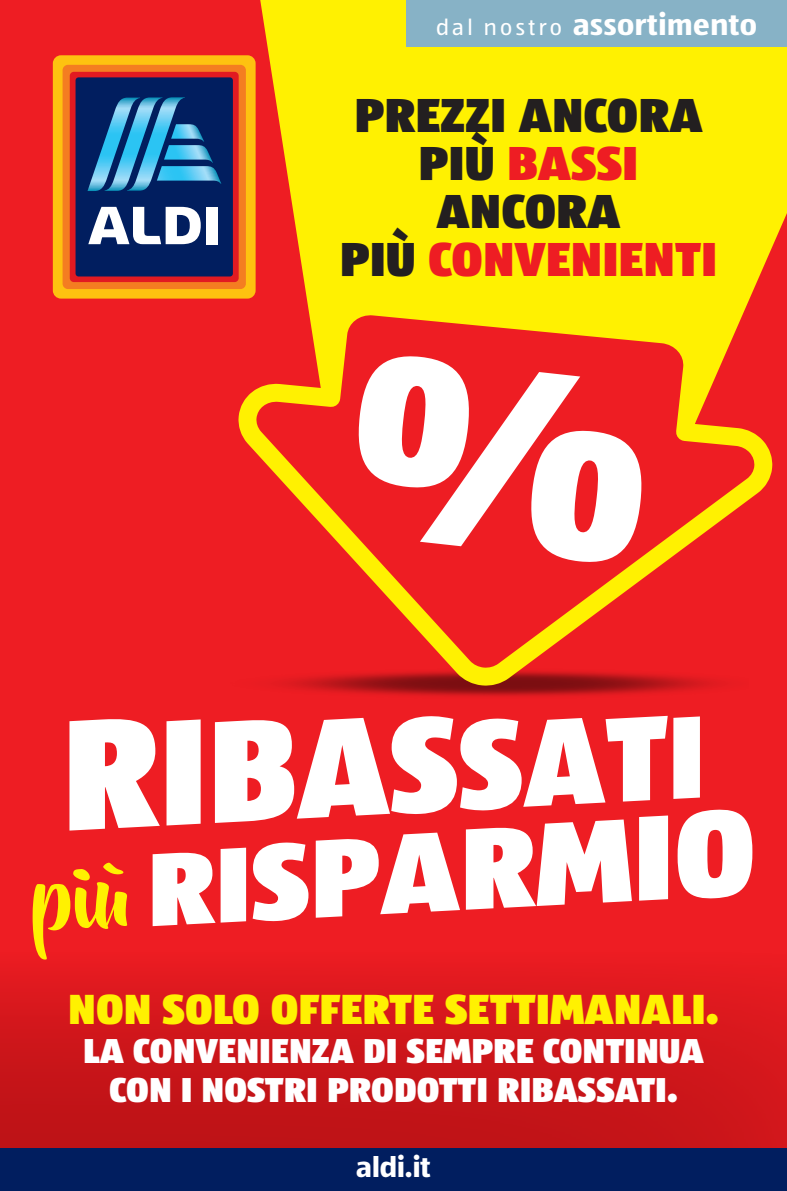
<style>
.page{position:relative;width:787px;height:1191px;background:#ee1d23}
.page>*{position:absolute;margin:0;border:0;box-sizing:border-box;transform-origin:0 0}
.t1{font:900 163.65px "ALDISUEDOT";color:#fff;scale:.95 1}
.t2{font:900 49.5px "ALDISUEDOT";color:#ee1d23}
.t3{font:900 49.5px "ALDISUEDOT";color:#231f20}
.t4{font:900 43.65px "ALDISUEDOT";color:#fff101}
.t5{font:900 35.85px/39px "ALDISUEDOT";color:#fff;text-align:center}
.t6{font:700 30px "ALDISUEDOT";letter-spacing:.02em;color:#fff}
.t7{font:700 28.8px "ALDISUEDOT";color:#fff}
.s1{font-weight:400;font-size:22.5px}
.s2{color:#231f20}
.s3{font-size:156px}
.s4{font-size:150.9px}
.s5{font-size:145.65px}
.s6{font-size:140.4px}
.s7{font-size:131.85px}
.s8{font-size:128.25px}
.s9{font-size:124.8px}
.s10{font-size:121.35px}
</style>
<div class="page">
<svg style="left:0;top:976px;width:787px;height:172px;background:#ce151a"></svg>
<div style="left:260px;top:0;width:527px;height:305px;background:#fff101"></div>
<svg style="left:238px;top:305px;width:535px;height:392px"></svg>
<div style="left:406px;top:0;width:381px;height:47px;background:#87b2c6"></div>
<svg style="left:153px;top:809px;width:599px;height:118px"></svg>
<svg style="left:33px;top:862px;width:94px;height:98px"></svg>
<div style="left:0;top:1148px;width:787px;height:43px;background:#011e5f"></div>
<div style="left:53px;top:55px;width:202px;height:243px;background:#fec210;border-radius:8px"></div>
<div style="left:63px;top:65px;width:183px;height:224px;background:#f47d21;border-radius:5px"></div>
<div style="left:70px;top:72px;width:169px;height:210px;background:#e21a21;border-radius:4px"></div>
<div style="left:76px;top:77px;width:157px;height:199px;background:#011e5f;border-radius:3px"></div>
<div style="left:207px;top:207px;width:11px;height:37px;background:#fff"></div>
<svg style="left:88px;top:207px;width:113px;height:37px"></svg>
<svg style="left:87px;top:97px;width:134px;height:94px"></svg>
<svg style="left:346px;top:351px;width:307px;height:216px"></svg>
<p class="t6" style="left:436px;top:5px;width:322px"><span class="s1">dal nostro</span> assortimento</p>
<p class="t3" style="left:354px;top:81px;width:350px">PREZZI ANCORA</p>
<p class="t2" style="left:418px;top:129px;width:221px"><span class="s2">PIÙ</span> BASSI</p>
<p class="t3" style="left:436px;top:177px;width:185px">ANCORA</p>
<p class="t2" style="left:340px;top:225px;width:379px"><span class="s2">PIÙ</span> CONVENIENTI</p>
<p class="t1" style="left:53px;top:661px;width:680px;rotate:-3deg">R<span class="s3">I</span><span class="s4">B</span><span class="s5">A</span><span class="s6">S</span><span class="s7">S</span><span class="s8">A</span><span class="s9">T</span><span class="s10">I</span></p>
<p class="t4" style="left:68px;top:978px;width:652px">NON SOLO OFFERTE SETTIMANALI.</p>
<p class="t5" style="left:83px;top:1030px;width:622px">LA CONVENIENZA DI SEMPRE CONTINUA<br>CON I NOSTRI PRODOTTI RIBASSATI.</p>
<p class="t7" style="left:356px;top:1148px;width:76px">aldi.it</p>
</div>
